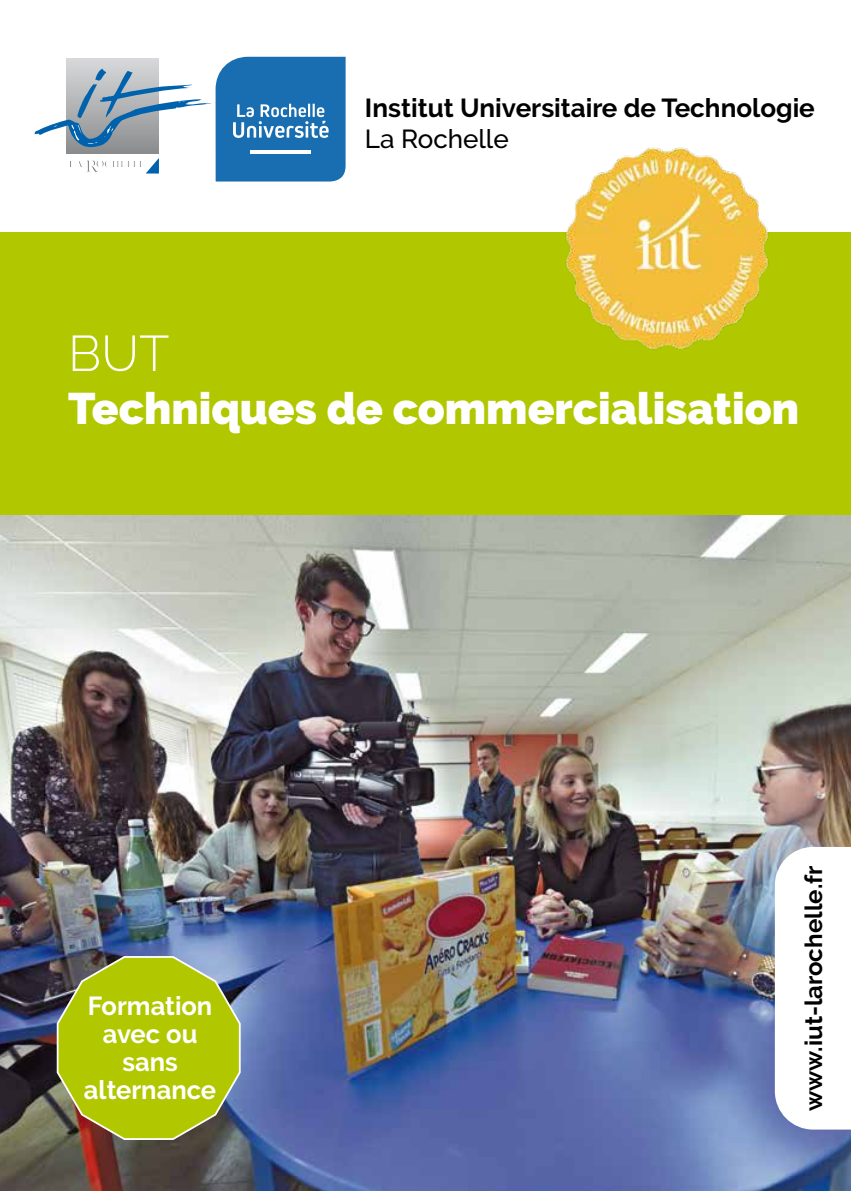
<style>
.page{position:relative;width:851px;height:1191px;background:#fff}
.page>*{position:absolute;margin:0;border:0;box-sizing:border-box;transform-origin:0 0}
.t1{font:300 50px "Raleway";color:#fff}
.t2{font:900 44px "Raleway";color:#fff}
.t3{font:700 26px "Raleway";color:#000}
.t4{font:700 26px/28px "Raleway";color:#fff;text-align:center}
.t5{font:500 26px "Raleway";color:#000}
.t6{font:700 24px "Raleway";color:#000}
</style>
<div class="page">
<img style="left:0;top:515px;width:850px;height:676px">
<div style="left:0;top:232px;width:850px;height:283px;background:#b1c800"></div>
<svg style="left:34px;top:57px;width:311px;height:124px"></svg>
<hr style="left:250px;top:151px;width:60px;height:3px;background:#fff">
<svg style="left:774px;top:847px;width:76px;height:282px"></svg>
<img style="left:565px;top:147px;width:204px;height:203px">
<svg style="left:56px;top:954px;width:185px;height:186px;background:#a2b31e"></svg>
<p class="t3" style="left:365px;top:93px;width:451px">Institut Universitaire de Technologie</p>
<p class="t5" style="left:365px;top:124px;width:145px">La Rochelle</p>
<h1 class="t1" style="left:68px;top:324px;width:103px">BUT</h1>
<h2 class="t2" style="left:68px;top:383px;width:732px">Techniques de commercialisation</h2>
<p class="t4" style="left:84px;top:992px;width:134px">Formation avec ou sans alternance</p>
<p class="t6" style="left:799px;top:1110px;width:246px;rotate:-90deg">www.iut-larochelle.fr</p>
</div>
